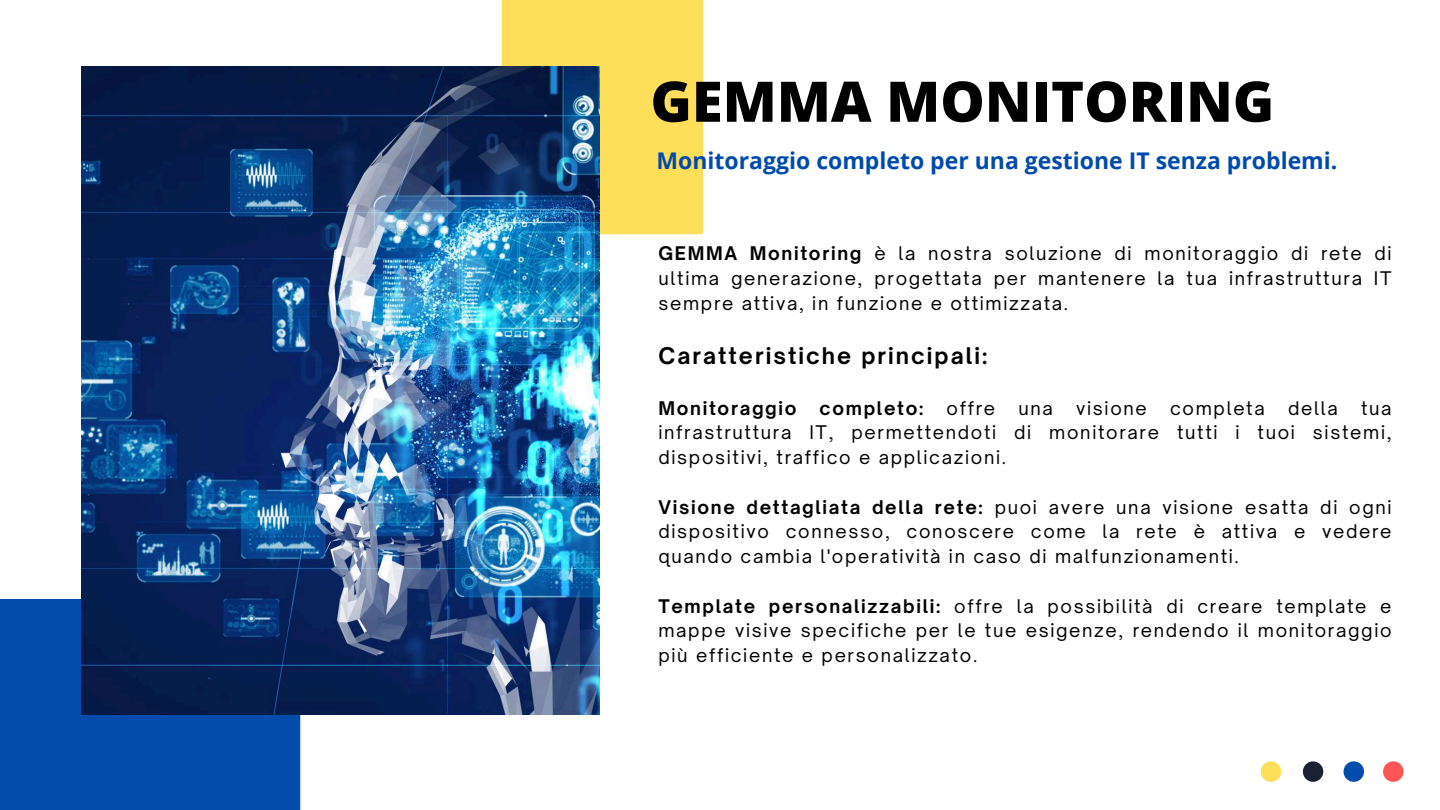
<style>
.page{position:relative;width:1440px;height:810px;background:#fff}
.page>*{position:absolute;margin:0;border:0;box-sizing:border-box;transform-origin:0 0}
.t1{font:800 56px "Open Sans";color:#000}
.t2{font:700 23px "Open Sans";color:#004aad}
.t3{font:700 22px "Open Sauce One";letter-spacing:.095em;color:#000}
.t4{font:18px/24.8px "Open Sauce One";letter-spacing:.095em;color:#000;text-align:justify}
.t5{font:700 18px "Open Sauce One";letter-spacing:.095em;color:#000}
.s1{font-weight:700}
</style>
<div class="page">
<div style="left:0;top:599px;width:300px;height:211px;background:#044cab"></div>
<div style="left:502px;top:0;width:201px;height:234px;background:#ffde59"></div>
<img style="left:81px;top:67px;width:518px;height:648px">
<div style="left:1261px;top:761px;width:20px;height:21px;background:#ffde59;border-radius:50%"></div>
<div style="left:1344px;top:761px;width:20px;height:21px;background:#044cab;border-radius:50%"></div>
<div style="left:1383px;top:761px;width:20px;height:21px;background:#ff5757;border-radius:50%"></div>
<svg style="left:1303px;top:761px;width:20px;height:21px"></svg>
<h1 class="t1" style="left:650px;top:62px;width:625px">GEMMA MONITORING</h1>
<p class="t2" style="left:657px;top:144px;width:682px">Monitoraggio completo per una gestione IT senza problemi.</p>
<p class="t4" style="left:658px;top:241px;width:735px"><span class="s1">GEMMA Monitoring</span> è la nostra soluzione di monitoraggio di rete di ultima generazione, progettata per mantenere la tua infrastruttura IT sempre attiva, in funzione e ottimizzata.</p>
<p class="t3" style="left:658px;top:342px;width:331px">Caratteristiche principali:</p>
<p class="t5" style="left:658px;top:397px;width:140px">Monitoraggio</p>
<p class="t5" style="left:820px;top:397px;width:105px">completo:</p>
<p class="t4" style="left:947px;top:395px;width:50px">offre</p>
<p class="t4" style="left:1019px;top:395px;width:36px">una</p>
<p class="t4" style="left:1076px;top:395px;width:72px">visione</p>
<p class="t4" style="left:1170px;top:395px;width:96px">completa</p>
<p class="t4" style="left:1288px;top:395px;width:51px">della</p>
<p class="t4" style="left:658px;top:395px;width:735px;text-indent:703px">tua infrastruttura IT, permettendoti di monitorare tutti i tuoi sistemi, dispositivi, traffico e applicazioni.</p>
<p class="t4" style="left:658px;top:494px;width:735px"><span class="s1">Visione dettagliata della rete:</span> puoi avere una visione esatta di ogni dispositivo connesso, conoscere come la rete è attiva e vedere quando cambia l'operatività in caso di malfunzionamenti.</p>
<p class="t4" style="left:658px;top:593px;width:735px"><span class="s1">Template personalizzabili:</span> offre la possibilità di creare template e mappe visive specifiche per le tue esigenze, rendendo il monitoraggio più efficiente e personalizzato.</p>
</div>
